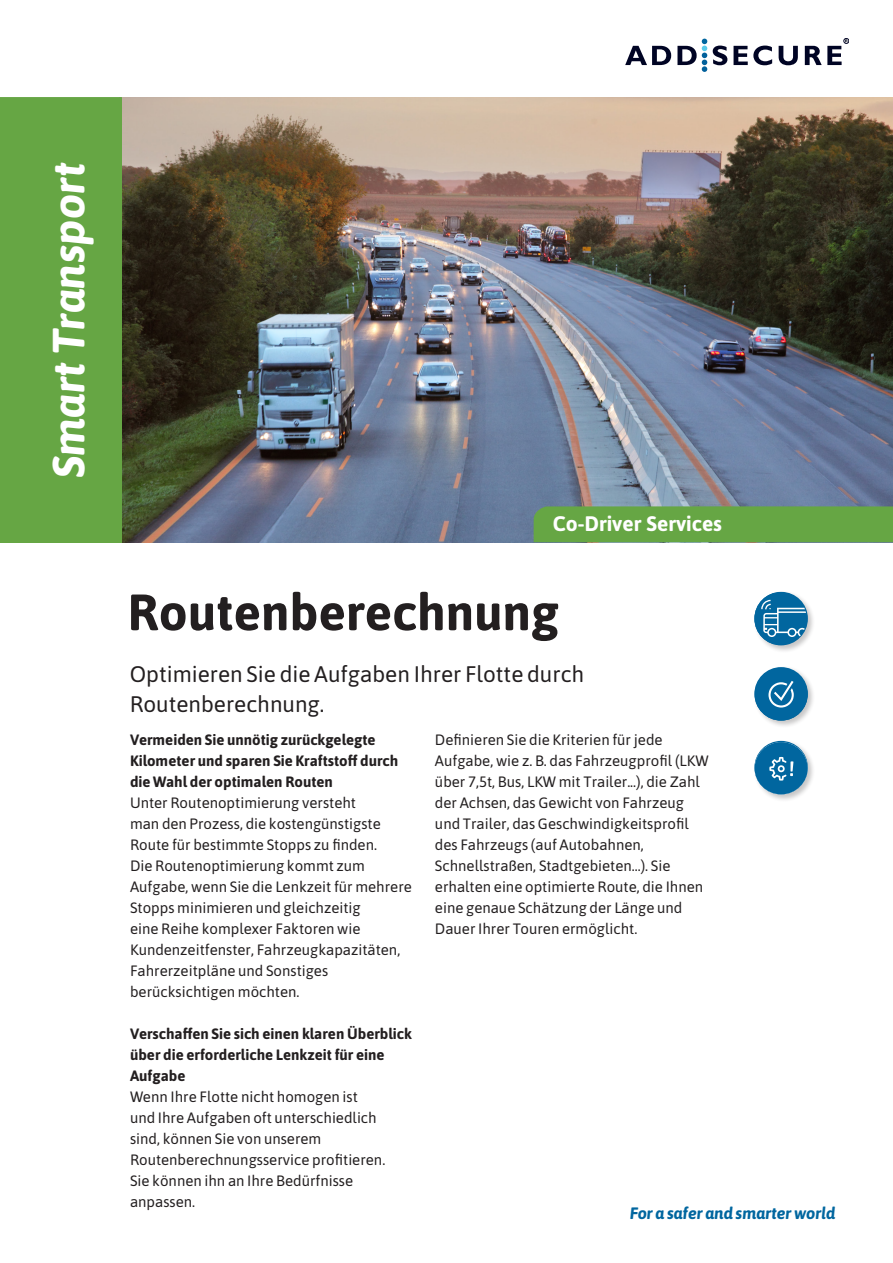
<style>
.page{position:relative;width:893px;height:1263px;background:#fff}
.page>*{position:absolute;margin:0;border:0;box-sizing:border-box;transform-origin:0 0}
.Headline2_AsapBd34_3{font:700 51px "Asap";color:#231f20}
.Category_AsapBoldIta{font:italic 700 45px "Asap";color:#fff}
.Preamble_Asap15_20{font:22.5px/30px "Asap";color:#231f20}
.t1{font:700 21px "Asap";color:#fff}
.t2{font:italic 700 16.5px "Asap";color:#01669f}
.Bullet_List_tab_Asap{font:15px/21px "Asap";color:#231f20}
.Bullet_List_tab_Asap-2{font:700 15px/21px "Asap";color:#231f20}
.s1{font-weight:700}
</style>
<div class="page">
<svg style="left:625px;top:38px;width:224px;height:34px"></svg>
<img style="left:122px;top:98px;width:771px;height:444px">
<div style="left:0;top:97px;width:122px;height:446px;background:#66a644"></div>
<div style="left:534px;top:506px;width:359px;height:36px;background:#66a644"></div>
<div style="left:753px;top:665px;width:62px;height:63px;background:#231f20;opacity:.25"></div>
<div style="left:754px;top:668px;width:54px;height:53px;background:#01669f;border-radius:50%"></div>
<svg style="left:768px;top:681px;width:26px;height:26px"></svg>
<div style="left:753px;top:739px;width:62px;height:63px;background:#231f20;opacity:.25"></div>
<svg style="left:754px;top:742px;width:54px;height:52px"></svg>
<div style="left:753px;top:590px;width:62px;height:63px;background:#231f20;opacity:.25"></div>
<div style="left:754px;top:592px;width:53px;height:53px;background:#01669f;border-radius:50%"></div>
<svg style="left:761px;top:600px;width:45px;height:37px"></svg>
<p class="Category_AsapBoldIta" style="left:38px;top:478px;width:318px;rotate:-90deg">Smart Transport</p>
<p class="t1" style="left:553px;top:509px;width:171px">Co-Driver Services</p>
<p class="Headline2_AsapBd34_3" style="left:128px;top:576px;width:433px">Routenberechnung</p>
<p class="Preamble_Asap15_20" style="left:130px;top:658px;width:456px">Optimieren Sie die Aufgaben Ihrer Flotte durch<br>Routenberechnung.</p>
<p class="Bullet_List_tab_Asap-2" style="left:130px;top:728px;width:270px">Vermeiden Sie unnötig zurückgelegte<br>Kilometer und sparen Sie Kraftstoff durch die Wahl der optimalen Routen</p>
<p class="Bullet_List_tab_Asap" style="left:130px;top:791px;width:283px">Unter Routenoptimierung versteht<br>man den Prozess, die kostengünstigste Route für bestimmte Stopps zu finden.<br>Die Routenoptimierung kommt zum Aufgabe, wenn Sie die Lenkzeit für mehrere Stopps minimieren und gleichzeitig<br>eine Reihe komplexer Faktoren wie Kundenzeitfenster, Fahrzeugkapazitäten, Fahrerzeitpläne und Sonstiges berücksichtigen möchten.</p>
<p class="Bullet_List_tab_Asap" style="left:130px;top:1022px;width:283px"><span class="s1">Verschaffen Sie sich einen klaren Überblick über die erforderliche Lenkzeit für eine Aufgabe<br></span>Wenn Ihre Flotte nicht homogen ist<br>und Ihre Aufgaben oft unterschiedlich<br>sind, können Sie von unserem Routenberechnungsservice profitieren.</p>
<p class="Bullet_List_tab_Asap" style="left:130px;top:1169px;width:225px">Sie können ihn an Ihre Bedürfnisse anpassen.</p>
<p class="Bullet_List_tab_Asap" style="left:435px;top:728px;width:275px">Definieren Sie die Kriterien für jede Aufgabe, wie z. B. das Fahrzeugprofil (LKW über 7,5t, Bus, LKW mit Trailer...), die Zahl der Achsen, das Gewicht von Fahrzeug und Trailer, das Geschwindigkeitsprofil des Fahrzeugs (auf Autobahnen, Schnellstraßen, Stadtgebieten...). Sie erhalten eine optimierte Route, die Ihnen eine genaue Schätzung der Länge und Dauer Ihrer Touren ermöglicht.</p>
<p class="t2" style="left:630px;top:1202px;width:207px">For a safer and smarter world</p>
</div>
